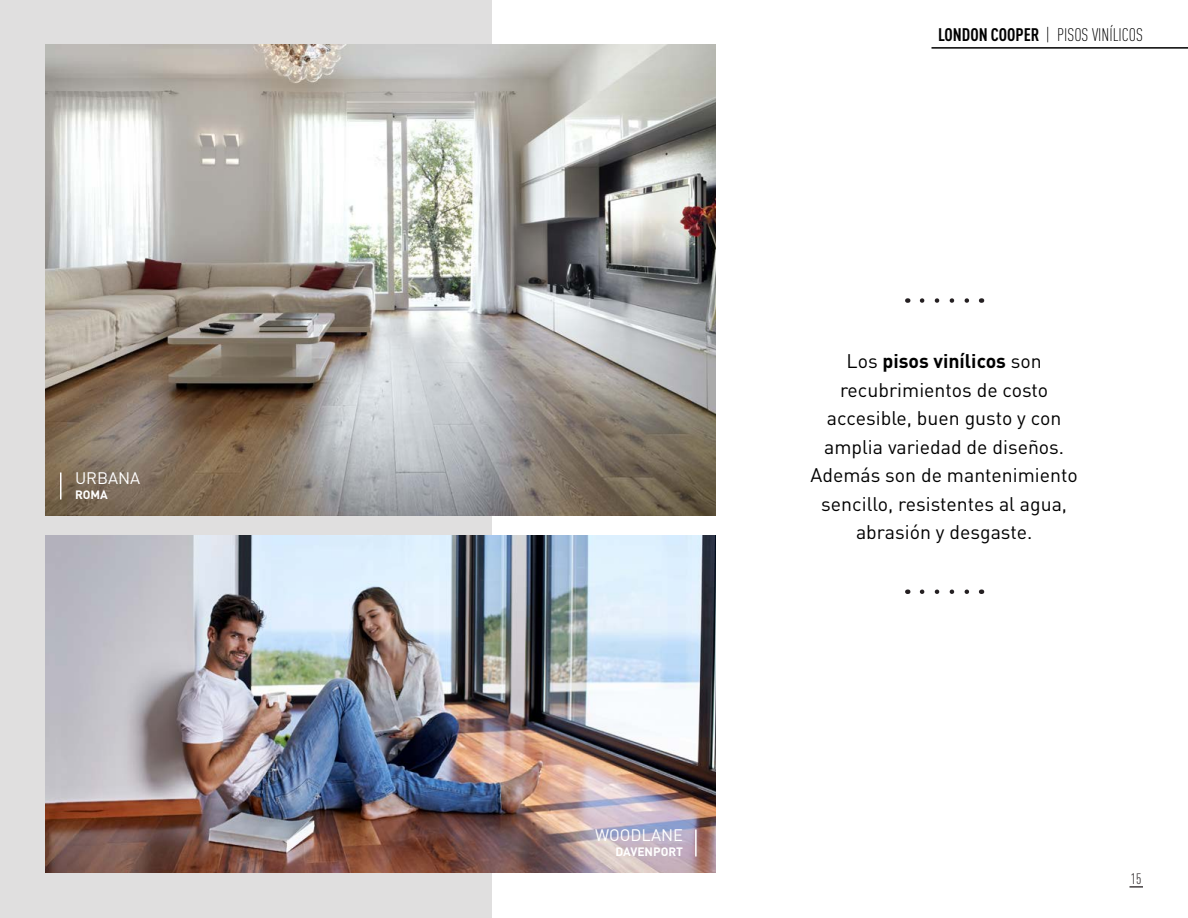
<style>
.page{position:relative;width:1188px;height:918px;background:#fff}
.page>*{position:absolute;margin:0;border:0;box-sizing:border-box;transform-origin:0 0}
.t1{font:19.5px/28.5px "DIN";color:#000;text-align:center}
.t2{font:300 18px "DIN Cond";color:#000}
.t3{font:16.5px "DIN";color:#fff}
.t4{font:15px "DIN Cond";color:#454042}
.t5{font:700 12px "DIN";color:#fff}
.s1{font-weight:700}
</style>
<div class="page">
<div style="left:0;top:0;width:492px;height:918px;background:#e0dfdf"></div>
<img style="left:45px;top:45px;width:671px;height:470px">
<img style="left:45px;top:536px;width:671px;height:337px">
<hr style="left:60px;top:472px;width:2px;height:28px;background:#fff">
<hr style="left:695px;top:830px;width:2px;height:26px;background:#fff">
<svg style="left:922px;top:298px;width:47px;height:5px"></svg>
<svg style="left:922px;top:590px;width:47px;height:4px"></svg>
<hr style="left:931px;top:47px;width:257px;height:2px;background:#000">
<svg style="left:1130px;top:886px;width:13px;height:2px"></svg>
<p class="t3" style="left:75px;top:468px;width:67px">URBANA</p>
<p class="t5" style="left:75px;top:486px;width:34px">ROMA</p>
<p class="t3" style="left:595px;top:825px;width:89px">WOODLANE</p>
<p class="t5" style="left:615px;top:843px;width:69px">DAVENPORT</p>
<p class="t2" style="left:938px;top:24px;width:206px"><span class="s1">LONDON COOPER</span> | PISOS VINÍLICOS</p>
<p class="t1" style="left:811px;top:347px;width:269px">Los <span class="s1">pisos vinílicos</span> son recubrimientos de costo accesible, buen gusto y con amplia variedad de diseños.<br>Además son de mantenimiento sencillo, resistentes al agua, abrasión y desgaste.</p>
<p class="t4" style="left:1131px;top:870px;width:12px">15</p>
</div>
